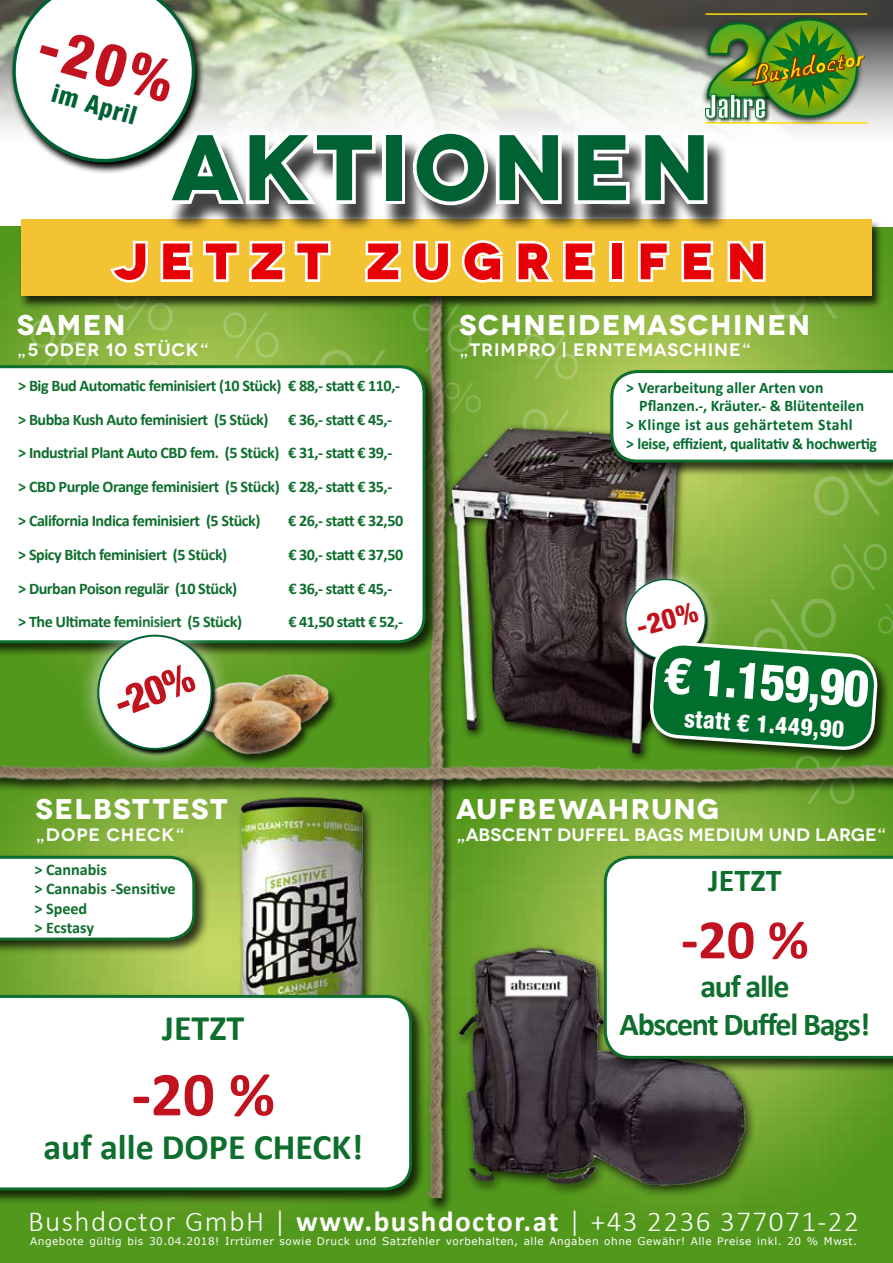
<style>
.page{position:relative;width:893px;height:1263px;background:#fff}
.page>*{position:absolute;margin:0;border:0;box-sizing:border-box;transform-origin:0 0}
.t1{font:96px "Novecentowide";color:#fff}
.t2{font:700 93px "Novecentowide";letter-spacing:.06em;color:#006233}
.t3{font:68.55px "Novecentowide";color:#fff}
.t4{font:700 63px "Calibri";color:#c0121f}
.t5{font:800 condensed 59.25px "Helvetica Neue LT Com";color:#c0121f}
.t6{font:700 56.1px "Calibri";color:#c0121f}
.t7{font:800 51px "Novecentowide";letter-spacing:.23em;color:#e60005}
.t8{font:800 condensed 50.7px "Helvetica Neue LT Com";color:#fff}
.t9{font:41.85px "Novecentowide";color:#fff}
.t10{font:800 condensed 40.05px "Helvetica Neue LT Com";color:#c1131e}
.t11{font:700 36px "Calibri";color:#0e6e2d}
.t12{font:34.05px "Haettenschweiler";letter-spacing:.045em;color:#fff;scale:.9 1}
.t13{font:700 32.1px/38.4px "Calibri";letter-spacing:-.04em;color:#0e6e2d;text-align:center}
.t14{font:300 29.1px "Calibri";letter-spacing:.05em;color:#fff}
.t15{font:700 28.5px "Novecentowide";letter-spacing:.05em;color:#fff}
.t16{font:800 condensed 28.2px "Helvetica Neue LT Com";color:#c1131e}
.t17{font:800 condensed 25.5px "Helvetica Neue LT Com";color:#006132}
.t18{font:800 condensed 24px "Helvetica Neue LT Com";color:#fff}
.t19{font:600 18px "Novecentowide";letter-spacing:.035em;color:#fff}
.t20{font:600 18px "Novecentowide";letter-spacing:.01em;color:#fff}
.t21{font:700 16.2px/33.8px "Calibri";letter-spacing:-.03em;color:#0e6e2d}
.t22{font:700 16.2px "Calibri";color:#046d2e}
.t23{font:700 16.2px/19.4px "Calibri";color:#0e6e2d}
.t24{font:700 16.2px "Calibri";letter-spacing:-.02em;color:#046d2e}
.t25{font:700 16.2px "Calibri";letter-spacing:.03em;color:#046d2e}
.t26{font:10.5px "Verdana";letter-spacing:.05em;color:#fff}
.s1{font-weight:700}
</style>
<div class="page">
<img style="left:0;top:253px;width:356px;height:439px">
<img style="left:502px;top:253px;width:391px;height:439px">
<img style="left:0;top:0;width:893px;height:253px">
<img style="left:0;top:804px;width:456px;height:459px">
<img style="left:456px;top:804px;width:437px;height:459px">
<hr style="left:705px;top:122px;width:162px;height:2px;background:#ffdc00">
<hr style="left:705px;top:13px;width:162px;height:2px;background:#ffdc00">
<img style="left:699px;top:16px;width:52px;height:93px">
<img style="left:751px;top:13px;width:114px;height:114px">
<img style="left:702px;top:86px;width:71px;height:49px">
<img style="left:705px;top:20px;width:160px;height:99px">
<img style="left:356px;top:310px;width:146px;height:630px">
<div style="left:19px;top:220px;width:864px;height:90px;background:#000;opacity:.75"></div>
<div style="left:21px;top:219px;width:851px;height:77px;background:#f3c334"></div>
<svg style="left:110px;top:240px;width:38px;height:43px"></svg>
<svg style="left:160px;top:240px;width:33px;height:42px"></svg>
<svg style="left:203px;top:240px;width:128px;height:42px"></svg>
<svg style="left:365px;top:240px;width:86px;height:43px"></svg>
<svg style="left:461px;top:240px;width:42px;height:43px"></svg>
<svg style="left:516px;top:240px;width:80px;height:42px"></svg>
<div style="left:609px;top:241px;width:15px;height:41px;border:5px solid #fff"></div>
<svg style="left:638px;top:240px;width:32px;height:42px"></svg>
<svg style="left:681px;top:240px;width:33px;height:42px"></svg>
<div style="left:167px;top:138px;width:561px;height:95px;background:#000;opacity:.75"></div>
<svg style="left:0;top:0;width:379px;height:211px"></svg>
<svg style="left:409px;top:125px;width:156px;height:86px"></svg>
<svg style="left:571px;top:125px;width:140px;height:86px"></svg>
<img style="left:0;top:692px;width:893px;height:112px">
<div style="left:0;top:363px;width:440px;height:294px;background:#000;opacity:.75"></div>
<svg style="left:0;top:365px;width:425px;height:278px"></svg>
<img style="left:57px;top:595px;width:291px;height:201px">
<div style="left:0;top:853px;width:209px;height:101px;background:#000;opacity:.75"></div>
<svg style="left:0;top:856px;width:164px;height:84px"></svg>
<div style="left:443px;top:423px;width:244px;height:341px;background:#000;opacity:.75"></div>
<img style="left:440px;top:425px;width:245px;height:330px">
<div style="left:608px;top:368px;width:285px;height:109px;background:#000;opacity:.75"></div>
<img style="left:164px;top:767px;width:261px;height:226px">
<div style="left:0;top:993px;width:426px;height:211px;background:#000;opacity:.75"></div>
<svg style="left:0;top:995px;width:412px;height:195px"></svg>
<img style="left:422px;top:940px;width:334px;height:269px">
<div style="left:602px;top:853px;width:291px;height:220px;background:#000;opacity:.75"></div>
<svg style="left:604px;top:856px;width:289px;height:203px"></svg>
<svg style="left:725px;top:240px;width:129px;height:79px"></svg>
<svg style="left:597px;top:544px;width:290px;height:259px;background:#548741"></svg>
<svg style="left:610px;top:370px;width:283px;height:145px"></svg>
<h3 class="t5" style="left:50px;top:10px;width:139px;rotate:16deg">-20%</h3>
<h3 class="t17" style="left:57px;top:77px;width:88px;rotate:16deg">im April</h3>
<h3 class="t12" style="left:705px;top:83px;width:69px">Jahre</h3>
<h2 class="t2" style="left:172px;top:109px;width:541px">AKTIONEN</h2>
<h3 class="t7" style="left:114px;top:228px;width:655px">JETZT ZUGREIFEN</h3>
<h3 class="t3" style="left:112px;top:267px;width:169px">% <sub>%</sub></h3>
<h3 class="t3" style="left:412px;top:288px;width:169px">% <sub>%</sub></h3>
<h3 class="t15" style="left:17px;top:307px;width:110px">SAMEN</h3>
<p class="t19" style="left:17px;top:339px;width:194px">„5 ODER 10 STÜCK“</p>
<h3 class="t15" style="left:459px;top:307px;width:353px">SCHNEIDEMASCHINEN</h3>
<p class="t19" style="left:459px;top:339px;width:294px">„TRIMPRO | ERNTEMASCHINE“</p>
<h3 class="t3" style="left:29px;top:305px;width:63px">%</h3>
<h1 class="t1" style="left:318px;top:329px;width:87px">%</h1>
<h3 class="t9" style="left:145px;top:352px;width:39px">%</h3>
<p class="t21" style="left:18px;top:368px;width:383px">&gt; Big Bud Automatic feminisiert (10 Stück) € 88,- statt € 110,- &gt; Bubba Kush Auto feminisiert (5 Stück) € 36,- statt € 45,- &gt; Industrial Plant Auto CBD fem. (5 Stück) € 31,- statt € 39,- &gt; CBD Purple Orange feminisiert (5 Stück) € 28,- statt € 35,- &gt; California Indica feminisiert (5 Stück)</p>
<p class="t22" style="left:626px;top:377px;width:199px">&gt; Verarbeitung aller Arten von</p>
<p class="t22" style="left:639px;top:396px;width:226px">Pflanzen.-, Kräuter.- &amp; Blütenteilen</p>
<p class="t25" style="left:626px;top:414px;width:228px">&gt; Klinge ist aus gehärtetem Stahl</p>
<p class="t24" style="left:626px;top:433px;width:253px">&gt; leise, effizient, qualitativ &amp; hochwertig</p>
<h3 class="t9" style="left:444px;top:374px;width:39px">%</h3>
<h3 class="t3" style="left:51px;top:391px;width:63px">%</h3>
<h3 class="t3" style="left:220px;top:391px;width:63px">%</h3>
<h3 class="t3" style="left:522px;top:394px;width:63px">%</h3>
<h3 class="t9" style="left:155px;top:422px;width:39px">%</h3>
<p class="t21" style="left:288px;top:504px;width:116px">€ 26,- statt € 32,50</p>
<p class="t21" style="left:18px;top:537px;width:211px">&gt; Spicy Bitch feminisiert (5 Stück)</p>
<p class="t21" style="left:288px;top:537px;width:116px">€ 30,- statt € 37,50</p>
<p class="t21" style="left:18px;top:571px;width:221px">&gt; Durban Poison regulär (10 Stück)</p>
<p class="t21" style="left:288px;top:571px;width:105px">€ 36,- statt € 45,-</p>
<p class="t21" style="left:18px;top:605px;width:225px">&gt; The Ultimate feminisiert (5 Stück)</p>
<p class="t21" style="left:288px;top:605px;width:116px">€ 41,50 statt € 52,-</p>
<h3 class="t10" style="left:107px;top:682px;width:83px;rotate:-21deg">-20%</h3>
<h3 class="t15" style="left:35px;top:791px;width:194px">SELBSTTEST</h3>
<p class="t19" style="left:35px;top:823px;width:151px">„DOPE CHECK“</p>
<p class="t23" style="left:34px;top:860px;width:143px">&gt; Cannabis<br>&gt; Cannabis -Sensitive &gt; Speed<br>&gt; Ecstasy</p>
<h3 class="t11" style="left:162px;top:1005px;width:84px">JETZT</h3>
<h3 class="t4" style="left:132px;top:1054px;width:145px">-20 %</h3>
<h3 class="t11" style="left:44px;top:1123px;width:321px">auf alle DOPE CHECK!</h3>
<h3 class="t16" style="left:632px;top:610px;width:64px;rotate:-15deg">-20%</h3>
<h3 class="t8" style="left:667px;top:644px;width:206px;rotate:4deg">€ 1.159,90</h3>
<h3 class="t18" style="left:685px;top:704px;width:162px;rotate:4deg">statt € 1.449,90</h3>
<h3 class="t3" style="left:856px;top:819px;width:63px;rotate:-180deg">%</h3>
<h3 class="t15" style="left:456px;top:791px;width:265px">AUFBEWAHRUNG</h3>
<p class="t20" style="left:456px;top:823px;width:432px">„ABSCENT DUFFEL BAGS MEDIUM UND LARGE“</p>
<h3 class="t13" style="left:708px;top:861px;width:75px">JETZT</h3>
<h3 class="t6" style="left:681px;top:904px;width:129px">-20 %</h3>
<h3 class="t13" style="left:620px;top:967px;width:252px">auf alle<br>Abscent Duffel Bags!</h3>
<h3 class="t14" style="left:28px;top:1203px;width:832px">Bushdoctor GmbH | <span class="s1">www.bushdoctor.at</span> | +43 2236 377071-22</h3>
<p class="t26" style="left:30px;top:1234px;width:828px">Angebote gültig bis 30.04.2018! Irrtümer sowie Druck und Satzfehler vorbehalten, alle Angaben ohne Gewähr! Alle Preise inkl. 20 % Mwst.</p>
</div>
